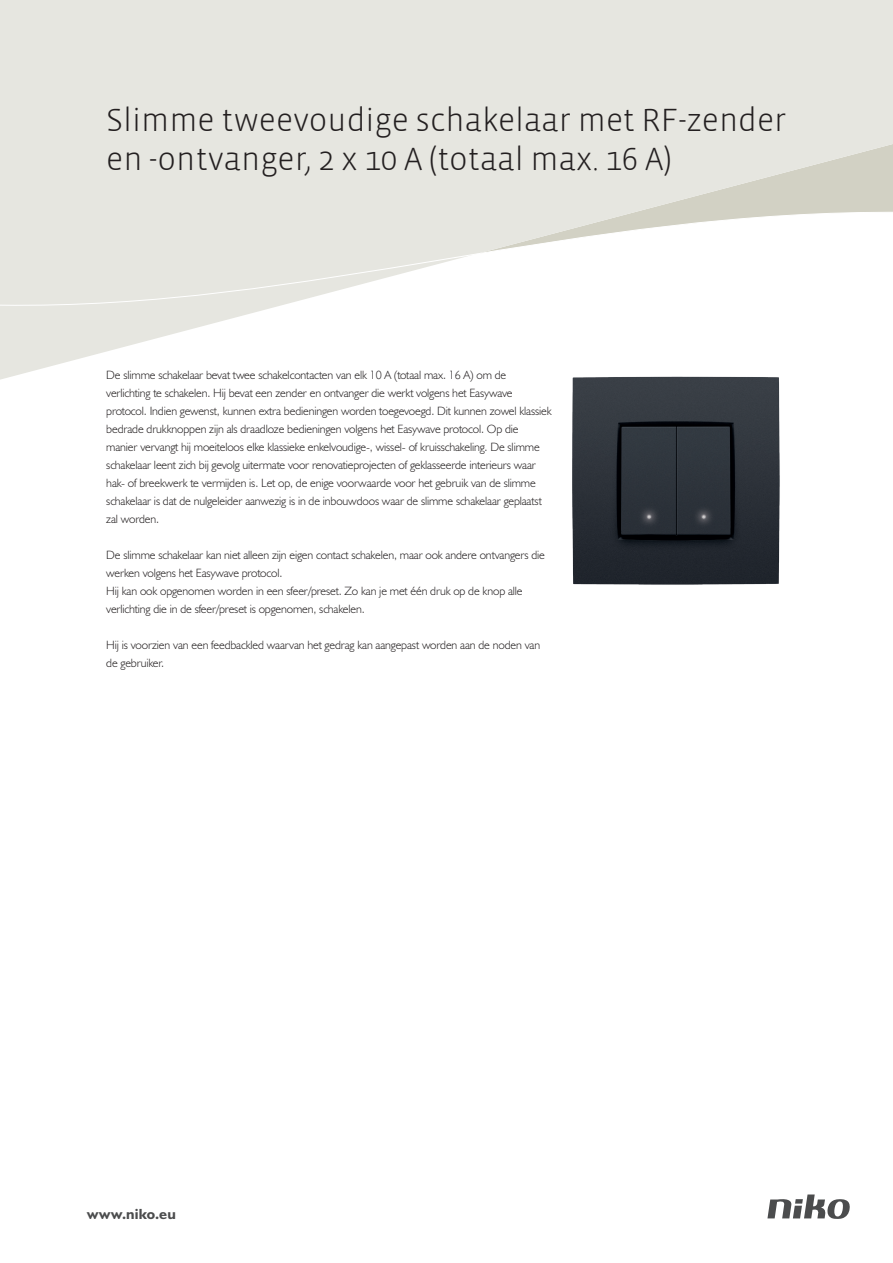
<style>
.page{position:relative;width:893px;height:1263px;background:#fff}
.page>*{position:absolute;margin:0;border:0;box-sizing:border-box;transform-origin:0 0}
.t1{font:300 33px/39px "Vista Sans";color:#231f20}
.t2{font:700 15px "Humanist 521 BT";letter-spacing:.01em;color:#4b4c4d}
.t3{font:300 12px/18px "Humanist 521 BT";letter-spacing:-.01em;color:#231f20}
</style>
<div class="page">
<svg style="left:0;top:0;width:893px;height:380px;fill:#e6e6e0"></svg>
<svg style="left:0;top:209px;width:893px;height:101px"></svg>
<svg style="left:767px;top:1194px;width:83px;height:25px"></svg>
<img style="left:564px;top:370px;width:223px;height:215px">
<h1 class="t1" style="left:106px;top:101px;width:682px">Slimme tweevoudige schakelaar met RF-zender en -ontvanger, 2 x 10 A (totaal max. 16 A)</h1>
<p class="t3" style="left:106px;top:366px;width:447px">De slimme schakelaar bevat twee schakelcontacten van elk 10 A (totaal max. 16 A) om de verlichting te schakelen. Hij bevat een zender en ontvanger die werkt volgens het Easywave protocol. Indien gewenst, kunnen extra bedieningen worden toegevoegd. Dit kunnen zowel klassiek bedrade drukknoppen zijn als draadloze bedieningen volgens het Easywave protocol. Op die manier vervangt hij moeiteloos elke klassieke enkelvoudige-, wissel- of kruisschakeling. De slimme schakelaar leent zich bij gevolg uitermate voor renovatieprojecten of geklasseerde interieurs waar hak- of breekwerk te vermijden is. Let op, de enige voorwaarde voor het gebruik van de slimme schakelaar is dat de nulgeleider aanwezig is in de inbouwdoos waar de slimme schakelaar geplaatst zal worden.</p>
<p class="t3" style="left:106px;top:546px;width:440px">De slimme schakelaar kan niet alleen zijn eigen contact schakelen, maar ook andere ontvangers die werken volgens het Easywave protocol.<br>Hij kan ook opgenomen worden in een sfeer/preset. Zo kan je met één druk op de knop alle verlichting die in de sfeer/preset is opgenomen, schakelen.</p>
<p class="t3" style="left:106px;top:636px;width:435px">Hij is voorzien van een feedbackled waarvan het gedrag kan aangepast worden aan de noden van de gebruiker.</p>
<p class="t2" style="left:87px;top:1204px;width:90px">www.niko.eu</p>
</div>
